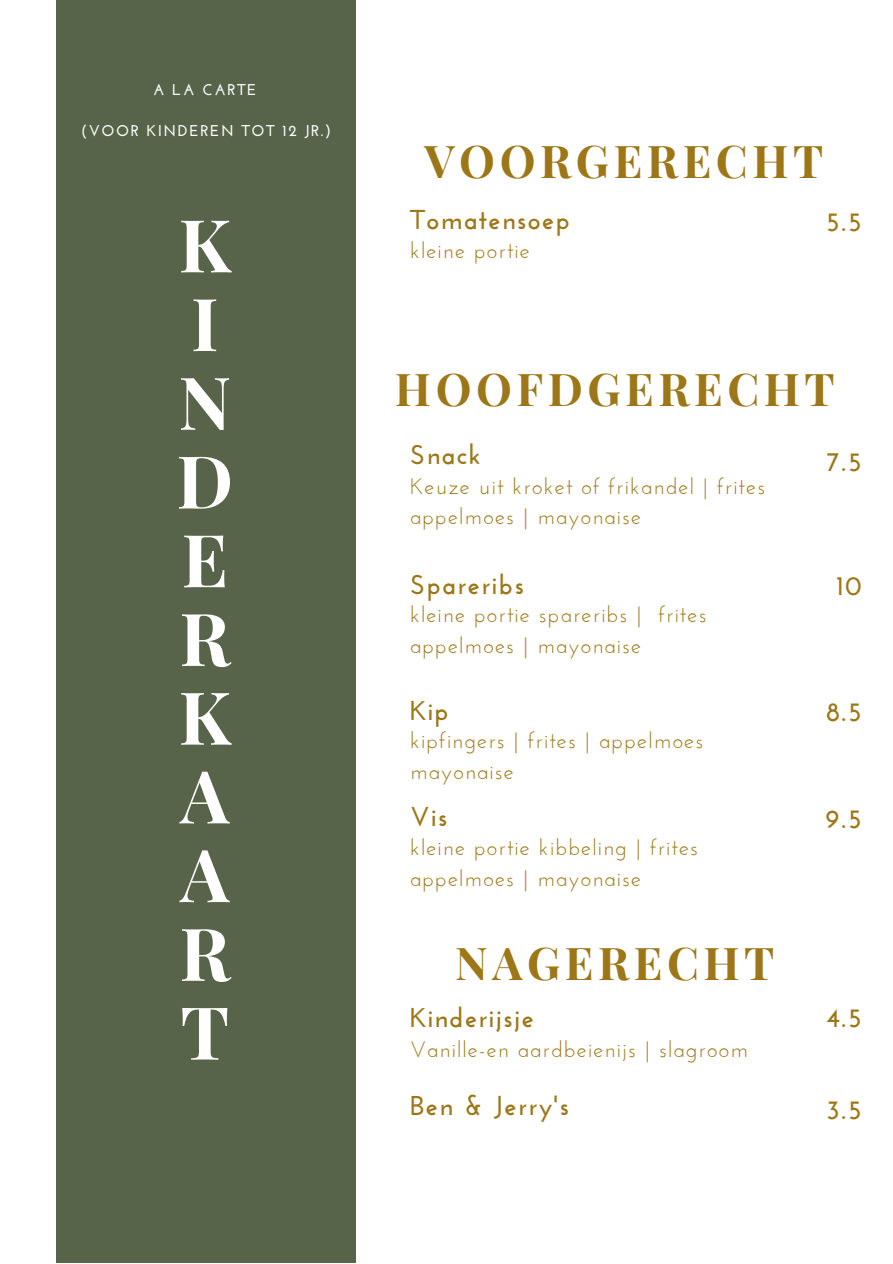
<style>
.page{position:relative;width:893px;height:1264px;background:#fff}
.page>*{position:absolute;margin:0;border:0;box-sizing:border-box;transform-origin:0 0}
.t1{font:700 73.05px/78.8px "Playfair Display";color:#fff}
.t2{font:700 45.15px "Playfair Display";letter-spacing:.1em;color:#9d7717}
.t3{font:700 27.15px "Josefin Sans";letter-spacing:.05em;color:#9d7717}
.t4{font:22.35px/30.3px "Josefin Sans";letter-spacing:.05em;color:#9d7717}
.t5{font:700 15.6px "Josefin Sans";letter-spacing:.1em;color:#fff}
</style>
<div class="page">
<div style="left:56px;top:0;width:299px;height:1262px;background:#576449"></div>
<p class="t5" style="left:153px;top:83px;width:105px">A LA CARTE</p>
<p class="t5" style="left:81px;top:124px;width:252px">(VOOR KINDEREN TOT 12 JR.)</p>
<h1 class="t1" style="left:176px;top:203px;width:58px">K<br>I<br>N<br>D<br>E<br>R<br>K<br>A<br>A<br>R<br>T</h1>
<h2 class="t2" style="left:424px;top:129px;width:400px">VOORGERECHT</h2>
<p class="t3" style="left:410px;top:209px;width:161px">Tomatensoep</p>
<p class="t3" style="left:825px;top:210px;width:38px">5.5</p>
<p class="t4" style="left:410px;top:237px;width:121px">kleine portie</p>
<h2 class="t2" style="left:395px;top:357px;width:441px">HOOFDGERECHT</h2>
<p class="t3" style="left:410px;top:443px;width:72px">Snack</p>
<p class="t4" style="left:410px;top:473px;width:356px">Keuze uit kroket of frikandel | frites appelmoes | mayonaise</p>
<p class="t3" style="left:410px;top:573px;width:116px">Spareribs</p>
<p class="t4" style="left:410px;top:601px;width:298px">kleine portie spareribs | frites appelmoes | mayonaise</p>
<p class="t3" style="left:410px;top:699px;width:40px">Kip</p>
<p class="t4" style="left:410px;top:727px;width:295px">kipfingers | frites | appelmoes mayonaise</p>
<p class="t3" style="left:410px;top:806px;width:39px">Vis</p>
<p class="t4" style="left:410px;top:834px;width:289px">kleine portie kibbeling | frites appelmoes | mayonaise</p>
<h2 class="t2" style="left:455px;top:931px;width:321px">NAGERECHT</h2>
<p class="t3" style="left:410px;top:1006px;width:125px">Kinderijsje</p>
<p class="t4" style="left:410px;top:1035px;width:339px">Vanille-en aardbeienijs | slagroom</p>
<p class="t3" style="left:410px;top:1094px;width:160px">Ben &amp; Jerry's</p>
<p class="t3" style="left:827px;top:450px;width:36px">7.5</p>
<p class="t3" style="left:836px;top:574px;width:27px">10</p>
<p class="t3" style="left:826px;top:700px;width:37px">8.5</p>
<p class="t3" style="left:825px;top:807px;width:38px">9.5</p>
<p class="t3" style="left:825px;top:1006px;width:38px">4.5</p>
<p class="t3" style="left:826px;top:1098px;width:37px">3.5</p>
</div>
